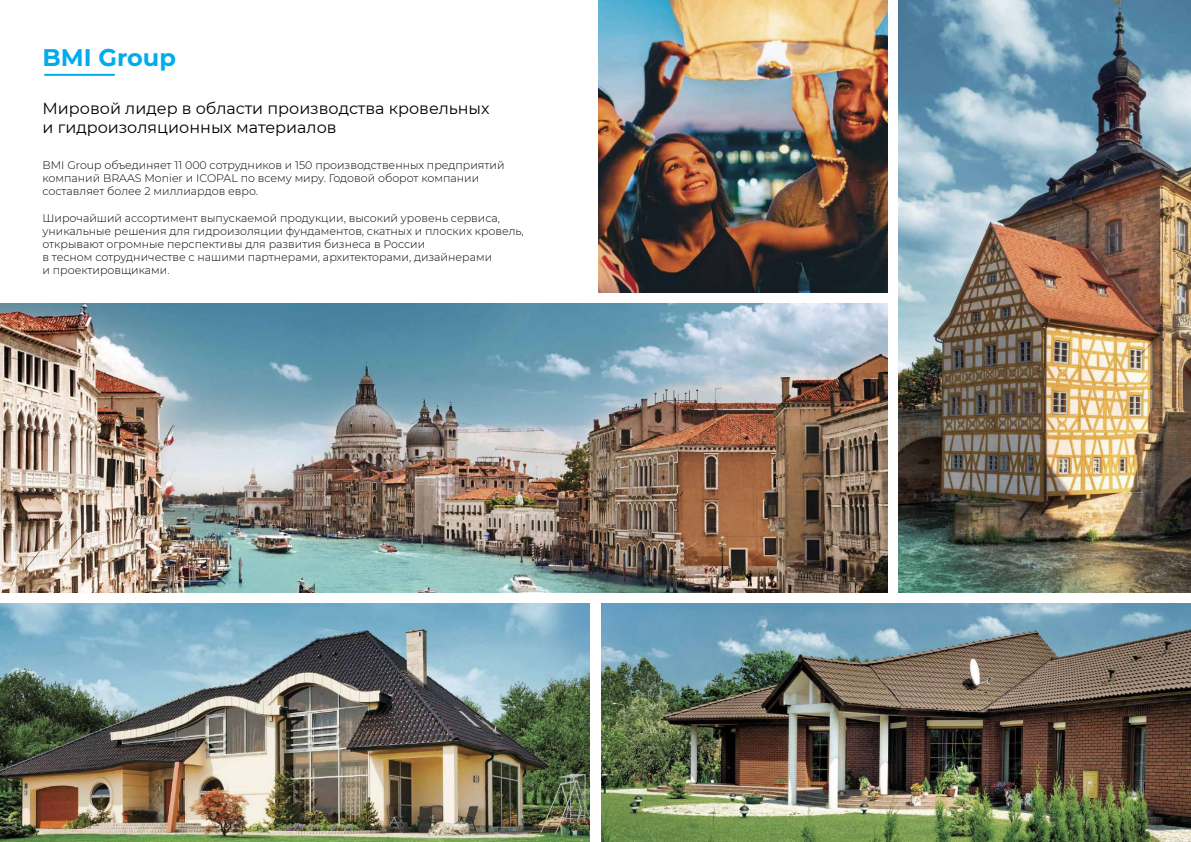
<style>
.page{position:relative;width:1191px;height:842px;background:#fff}
.page>*{position:absolute;margin:0;border:0;box-sizing:border-box;transform-origin:0 0}
.t1{font:700 24px "Montserrat";color:#00acec}
.t2{font:16px/19.2px "Montserrat";color:#000}
.t3{font:300 11px/13.2px "Montserrat";color:#000}
</style>
<div class="page">
<img style="left:899px;top:0;width:292px;height:592px">
<img style="left:598px;top:0;width:289px;height:292px">
<img style="left:0;top:303px;width:887px;height:289px">
<img style="left:0;top:604px;width:590px;height:238px">
<img style="left:601px;top:604px;width:590px;height:238px">
<hr style="left:44px;top:74px;width:71px;height:2px;background:#00acec">
<h1 class="t1" style="left:43px;top:40px;width:135px">BMI Group</h1>
<h2 class="t2" style="left:43px;top:98px;width:448px">Мировой лидер в области производства кровельных и гидроизоляционных материалов</h2>
<p class="t3" style="left:43px;top:158px;width:463px">BMI Group объединяет 11 000 сотрудников и 150 производственных предприятий компаний BRAAS Monier и ICOPAL по всему миру. Годовой оборот компании составляет более 2 миллиардов евро.</p>
<p class="t3" style="left:43px;top:211px;width:483px">Широчайший ассортимент выпускаемой продукции, высокий уровень сервиса, уникальные решения для гидроизоляции фундаментов, скатных и плоских кровель, открывают огромные перспективы для развития бизнеса в России<br>в тесном сотрудничестве с нашими партнерами, архитекторами, дизайнерами<br>и проектировщиками.</p>
</div>
